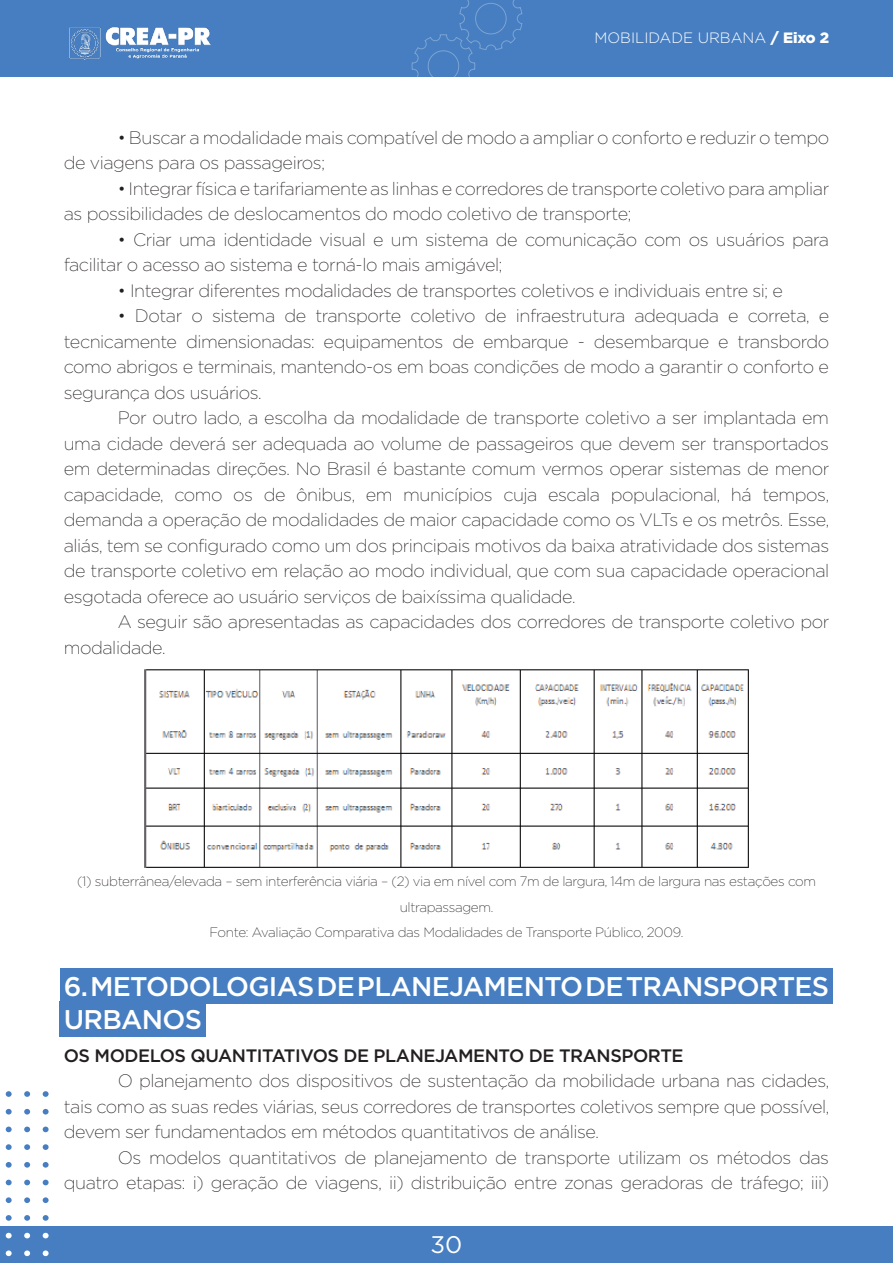
<style>
.page{position:relative;width:893px;height:1263px;background:#fff}
.page>*{position:absolute;margin:0;border:0;box-sizing:border-box;transform-origin:0 0}
.t1{font:500 27px/33px "Gotham";letter-spacing:-.025em;color:#fff}
.t2{font:24px "Gotham";color:#fff}
.t3{font:200 18px/25.5px "Gotham";letter-spacing:-.025em;color:#231f20}
.t4{font:500 18px "Gotham";letter-spacing:-.025em;color:#231f20}
.t5{font:300 15px "Gotham";color:#fff}
.t6{font:200 13.5px/25.5px "Gotham";letter-spacing:-.025em;color:#231f20;text-align:center}
.s1{font-weight:900}
</style>
<div class="page">
<div style="left:60px;top:968px;width:773px;height:36px;background:#467ec1"></div>
<div style="left:60px;top:1001px;width:146px;height:36px;background:#467ec1"></div>
<img style="left:144px;top:669px;width:605px;height:199px">
<div style="left:0;top:0;width:893px;height:77px;background:#467ec1"></div>
<div style="left:0;top:1226px;width:893px;height:37px;background:#467ec1"></div>
<svg style="left:412px;top:0;width:111px;height:77px"></svg>
<svg style="left:43px;top:1091px;width:6px;height:6px"></svg>
<svg style="left:43px;top:1109px;width:6px;height:5px"></svg>
<svg style="left:43px;top:1126px;width:6px;height:6px"></svg>
<svg style="left:43px;top:1144px;width:6px;height:6px"></svg>
<svg style="left:43px;top:1162px;width:6px;height:5px"></svg>
<svg style="left:43px;top:1180px;width:6px;height:5px"></svg>
<svg style="left:43px;top:1197px;width:6px;height:6px"></svg>
<svg style="left:43px;top:1215px;width:6px;height:6px"></svg>
<svg style="left:43px;top:1233px;width:6px;height:5px"></svg>
<svg style="left:43px;top:1250px;width:6px;height:6px"></svg>
<svg style="left:24px;top:1091px;width:6px;height:6px"></svg>
<svg style="left:24px;top:1109px;width:6px;height:5px"></svg>
<svg style="left:24px;top:1126px;width:6px;height:6px"></svg>
<svg style="left:24px;top:1144px;width:6px;height:6px"></svg>
<svg style="left:24px;top:1162px;width:6px;height:5px"></svg>
<svg style="left:24px;top:1180px;width:6px;height:5px"></svg>
<svg style="left:24px;top:1197px;width:6px;height:6px"></svg>
<svg style="left:24px;top:1215px;width:6px;height:6px"></svg>
<svg style="left:24px;top:1233px;width:6px;height:5px"></svg>
<svg style="left:24px;top:1250px;width:6px;height:6px"></svg>
<svg style="left:6px;top:1091px;width:6px;height:6px"></svg>
<svg style="left:6px;top:1109px;width:6px;height:5px"></svg>
<svg style="left:6px;top:1126px;width:6px;height:6px"></svg>
<svg style="left:6px;top:1144px;width:6px;height:6px"></svg>
<svg style="left:6px;top:1162px;width:6px;height:5px"></svg>
<svg style="left:6px;top:1180px;width:6px;height:5px"></svg>
<svg style="left:6px;top:1197px;width:6px;height:6px"></svg>
<svg style="left:6px;top:1215px;width:6px;height:6px"></svg>
<svg style="left:6px;top:1233px;width:6px;height:5px"></svg>
<svg style="left:6px;top:1250px;width:6px;height:6px"></svg>
<img style="left:69px;top:27px;width:142px;height:33px">
<p class="t5" style="left:594px;top:30px;width:236px">MOBILIDADE URBANA <span class="s1">/ Eixo 2</span></p>
<p class="t3" style="left:64px;top:124px;width:767px;text-indent:54px">• Buscar a modalidade mais compatível de modo a ampliar o conforto e reduzir o tempo de viagens para os passageiros;</p>
<p class="t3" style="left:64px;top:175px;width:767px;text-indent:54px">• Integrar física e tarifariamente as linhas e corredores de transporte coletivo para ampliar as possibilidades de deslocamentos do modo coletivo de transporte;</p>
<p class="t3" style="left:64px;top:226px;width:767px;text-indent:54px">• Criar uma identidade visual e um sistema de comunicação com os usuários para facilitar o acesso ao sistema e torná-lo mais amigável;</p>
<p class="t3" style="left:118px;top:277px;width:667px">• Integrar diferentes modalidades de transportes coletivos e individuais entre si; e</p>
<p class="t3" style="left:64px;top:303px;width:767px;text-align:justify;text-indent:54px">• Dotar o sistema de transporte coletivo de infraestrutura adequada e correta, e tecnicamente dimensionadas: equipamentos de embarque - desembarque e transbordo como abrigos e terminais, mantendo-os em boas condições de modo a garantir o conforto e segurança dos usuários.</p>
<p class="t3" style="left:64px;top:405px;width:767px;text-align:justify;text-indent:54px">Por outro lado, a escolha da modalidade de transporte coletivo a ser implantada em uma cidade deverá ser adequada ao volume de passageiros que devem ser transportados em determinadas direções. No Brasil é bastante comum vermos operar sistemas de menor capacidade, como os de ônibus, em municípios cuja escala populacional, há tempos, demanda a operação de modalidades de maior capacidade como os VLTs e os metrôs. Esse, aliás, tem se configurado como um dos principais motivos da baixa atratividade dos sistemas de transporte coletivo em relação ao modo individual, que com sua capacidade operacional esgotada oferece ao usuário serviços de baixíssima qualidade.</p>
<p class="t3" style="left:64px;top:609px;width:767px;text-indent:54px">A seguir são apresentadas as capacidades dos corredores de transporte coletivo por modalidade.</p>
<p class="t6" style="left:77px;top:868px;width:740px">(1) subterrânea/elevada – sem interferência viária – (2) via em nível com 7m de largura, 14m de largura nas estações com ultrapassagem.<br>Fonte: Avaliação Comparativa das Modalidades de Transporte Público, 2009.</p>
<h1 class="t1" style="left:64px;top:969px;width:767px">6. METODOLOGIAS DE PLANEJAMENTO DE TRANSPORTES<br>URBANOS</h1>
<p class="t4" style="left:64px;top:1043px;width:621px">OS MODELOS QUANTITATIVOS DE PLANEJAMENTO DE TRANSPORTE</p>
<p class="t3" style="left:64px;top:1068px;width:767px;text-align:justify;text-indent:54px">O planejamento dos dispositivos de sustentação da mobilidade urbana nas cidades, tais como as suas redes viárias, seus corredores de transportes coletivos sempre que possível, devem ser fundamentados em métodos quantitativos de análise.</p>
<p class="t3" style="left:64px;top:1144px;width:767px;text-align:right">Os modelos quantitativos de planejamento de transporte utilizam os métodos das quatro etapas: i) geração de viagens, ii) distribuição entre zonas geradoras de tráfego; iii)</p>
<h2 class="t2" style="left:431px;top:1231px;width:33px">30</h2>
</div>
